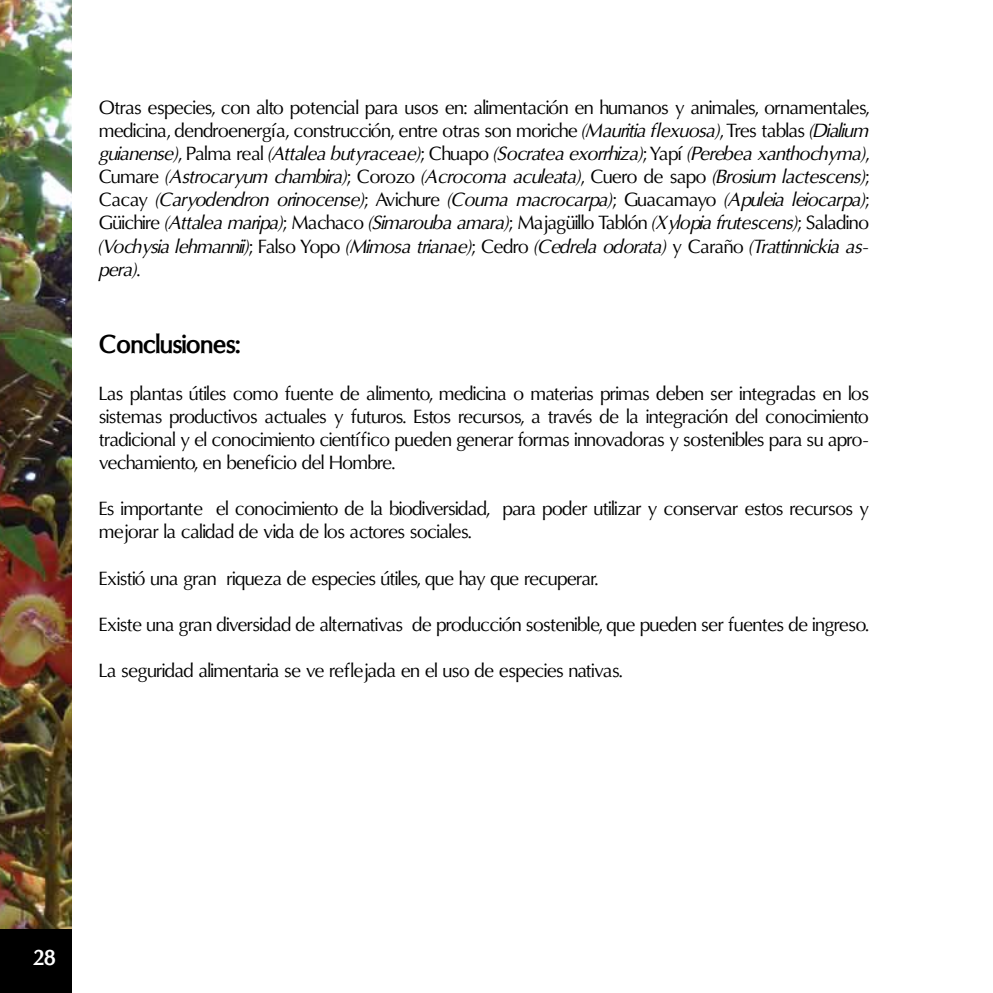
<style>
.page{position:relative;width:993px;height:993px;background:#fff}
.page>*{position:absolute;margin:0;border:0;box-sizing:border-box;transform-origin:0 0}
.t1{font:700 26.25px "Oregon LDO";letter-spacing:-.005em;color:#000}
.t2{font:700 22.75px "Oregon LDO";color:#fff}
.t3{font:19.25px/23.1px "Oregon LDO";letter-spacing:-.005em;color:#000;text-align:justify}
.t4{font:italic 19.25px/23.1px "Oregon LDO";letter-spacing:-.005em;color:#000;text-align:justify}
.s1{font-style:normal}
</style>
<div class="page">
<img style="left:0;top:0;width:72px;height:928px">
<div style="left:0;top:928px;width:72px;height:64px;background:#000"></div>
<p class="t4" style="left:99px;top:96px;width:770px"><span class="s1">Otras especies, con alto potencial para usos en: alimentación en humanos y animales, ornamentales, medicina, dendroenergía, construcción, entre otras son moriche</span> (Mauritia flexuosa)<span class="s1">, Tres tablas</span> (Dialium guianense)<span class="s1">, Palma real</span> (Attalea butyraceae)<span class="s1">; Chuapo</span> (Socratea exorrhiza)<span class="s1">; Yapí</span> (Perebea xanthochyma)<span class="s1">, Cumare</span> (Astrocaryum chambira)<span class="s1">; Corozo</span> (Acrocoma aculeata)<span class="s1">, Cuero de sapo</span> (Brosium lactescens)<span class="s1">; Cacay</span> (Caryodendron orinocense)<span class="s1">; Avichure</span> (Couma macrocarpa)<span class="s1">; Guacamayo</span> (Apuleia leiocarpa)<span class="s1">; Güichire</span> (Attalea maripa)<span class="s1">; Machaco</span> (Simarouba amara)<span class="s1">; Majagüillo Tablón</span> (Xylopia frutescens)<span class="s1">; Saladino </span>(Vochysia lehmannii)<span class="s1">; Falso Yopo</span> (Mimosa trianae)<span class="s1">; Cedro</span> (Cedrela odorata) <span class="s1">y Caraño</span> (Trattinnickia as&shy;pera)<span class="s1">.</span></p>
<h1 class="t1" style="left:99px;top:329px;width:143px">Conclusiones:</h1>
<p class="t3" style="left:99px;top:382px;width:770px">Las plantas útiles como fuente de alimento, medicina o materias primas deben ser integradas en los sistemas productivos actuales y futuros. Estos recursos, a través de la integración del conocimiento tradicional y el conocimiento científico pueden generar formas innovadoras y sostenibles para su apro&shy;vechamiento, en beneficio del Hombre.</p>
<p class="t3" style="left:99px;top:497px;width:770px">Es importante el conocimiento de la biodiversidad, para poder utilizar y conservar estos recursos y mejorar la calidad de vida de los actores sociales.</p>
<p class="t3" style="left:99px;top:567px;width:500px">Existió una gran riqueza de especies útiles, que hay que recuperar.</p>
<p class="t3" style="left:99px;top:613px;width:770px">Existe una gran diversidad de alternativas de producción sostenible, que pueden ser fuentes de ingreso.</p>
<p class="t3" style="left:99px;top:659px;width:524px">La seguridad alimentaria se ve reflejada en el uso de especies nativas.</p>
<p class="t2" style="left:33px;top:943px;width:24px">28</p>
</div>
